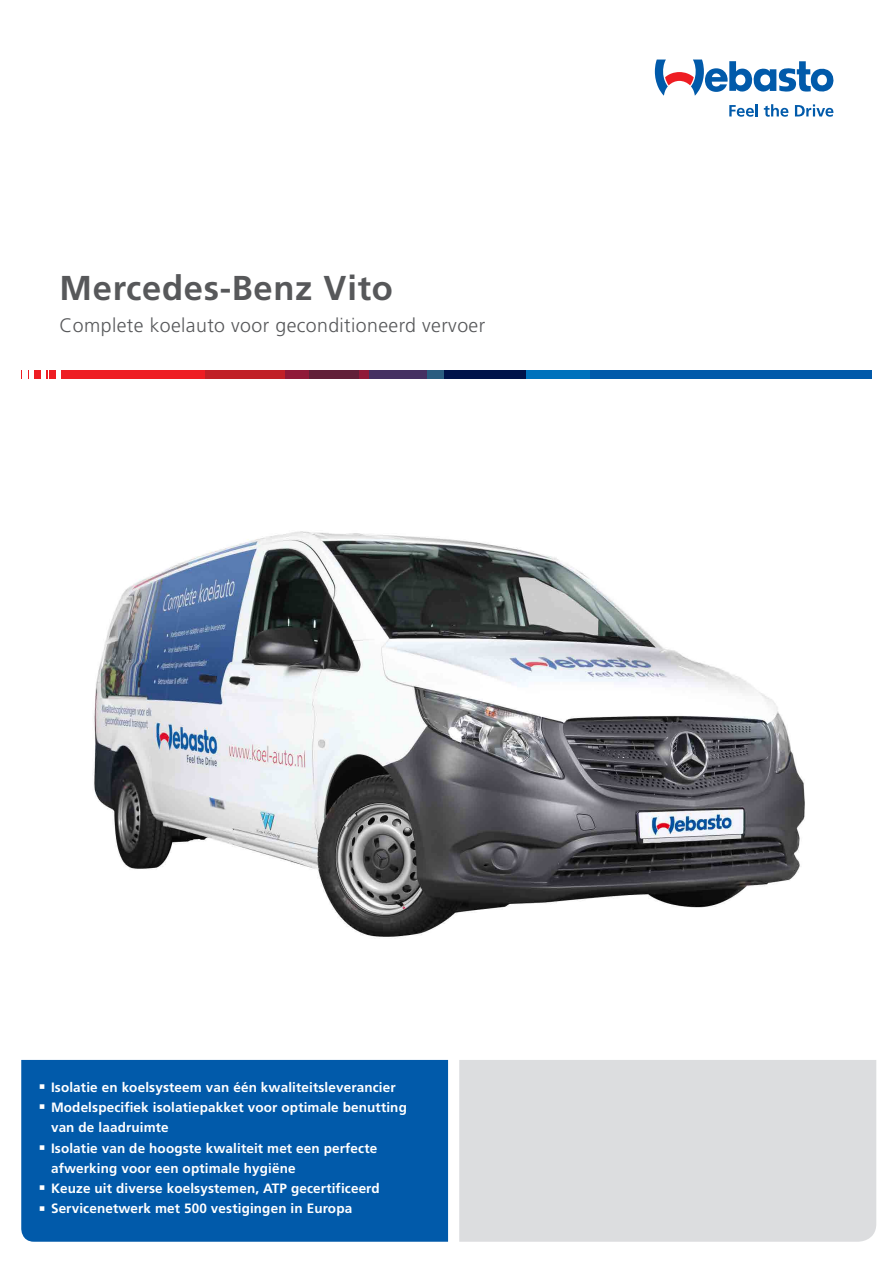
<style>
.page{position:relative;width:893px;height:1263px;background:#fff}
.page>*{position:absolute;margin:0;border:0;box-sizing:border-box;transform-origin:0 0}
.Headline_Title_23pt{font:700 34.5px "Frutiger";letter-spacing:.02em;color:#57585a}
.Subhead_Title_13pt{font:300 19.5px "Frutiger";letter-spacing:.02em;color:#57585a}
.t1{font:700 13.5px/20.2px "Frutiger";letter-spacing:.01em;color:#fff}
</style>
<div class="page">
<img style="left:94px;top:531px;width:711px;height:406px">
<svg style="left:729px;top:104px;width:29px;height:13px"></svg>
<svg style="left:764px;top:104px;width:24px;height:13px"></svg>
<svg style="left:795px;top:104px;width:38px;height:13px"></svg>
<svg style="left:655px;top:60px;width:178px;height:36px"></svg>
<div style="left:21px;top:370px;width:184px;height:8px;background:#ee1d23"></div>
<div style="left:205px;top:370px;width:80px;height:8px;background:#c12027"></div>
<div style="left:285px;top:370px;width:24px;height:8px;background:#901938"></div>
<div style="left:309px;top:370px;width:50px;height:8px;background:#611f38"></div>
<div style="left:359px;top:370px;width:10px;height:8px;background:#901938"></div>
<div style="left:369px;top:370px;width:57px;height:8px;background:#453162"></div>
<div style="left:426px;top:370px;width:18px;height:8px;background:#2a5d80"></div>
<div style="left:444px;top:370px;width:82px;height:8px;background:#00134a"></div>
<div style="left:526px;top:370px;width:64px;height:8px;background:#0072bc"></div>
<div style="left:590px;top:370px;width:282px;height:8px;background:#015aaa"></div>
<svg style="left:22px;top:370px;width:12px;height:8px"></svg>
<svg style="left:41px;top:370px;width:8px;height:8px"></svg>
<svg style="left:57px;top:370px;width:4px;height:8px"></svg>
<div style="left:459px;top:1060px;width:417px;height:182px;background:#dcdddf"></div>
<div style="left:21px;top:1060px;width:427px;height:182px;background:#015aaa"></div>
<svg style="left:40px;top:1084px;width:5px;height:5px"></svg>
<svg style="left:40px;top:1104px;width:5px;height:5px"></svg>
<svg style="left:40px;top:1145px;width:5px;height:5px"></svg>
<svg style="left:40px;top:1185px;width:5px;height:5px"></svg>
<svg style="left:40px;top:1206px;width:5px;height:4px"></svg>
<p class="Headline_Title_23pt" style="left:60px;top:268px;width:335px">Mercedes-Benz Vito</p>
<p class="Subhead_Title_13pt" style="left:60px;top:314px;width:427px">Complete koelauto voor geconditioneerd vervoer</p>
<p class="t1" style="left:51px;top:1077px;width:346px">Isolatie en koelsysteem van één kwaliteitsleverancier</p>
<p class="t1" style="left:51px;top:1097px;width:357px">Modelspecifiek isolatiepakket voor optimale benutting van de laadruimte</p>
<p class="t1" style="left:51px;top:1138px;width:328px">Isolatie van de hoogste kwaliteit met een perfecte afwerking voor een optimale hygiëne</p>
<p class="t1" style="left:51px;top:1178px;width:330px">Keuze uit diverse koelsystemen, ATP gecertificeerd</p>
<p class="t1" style="left:51px;top:1198px;width:303px">Servicenetwerk met 500 vestigingen in Europa</p>
</div>
